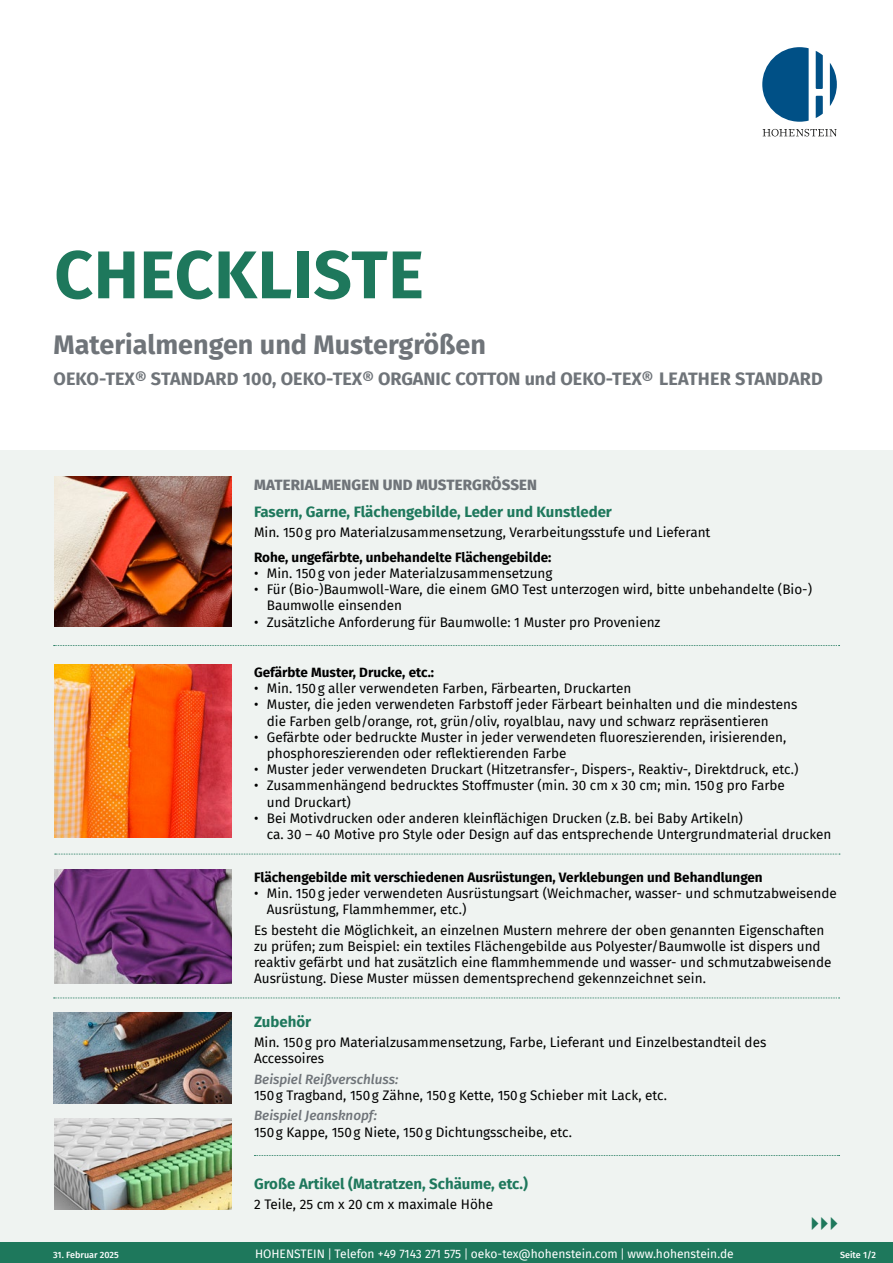
<style>
.page{position:relative;width:893px;height:1263px;background:#fff}
.page>*{position:absolute;margin:0;border:0;box-sizing:border-box;transform-origin:0 0}
.t1{font:700 67.5px "Fira Sans";letter-spacing:.01em;color:#1e785c}
.t2{font:700 27px "Fira Sans";color:#6f7479}
.t3{font:700 18px "Fira Sans";color:#6f7479}
.t4{font:700 15px "Fira Sans";color:#1e785c}
.t5{font:800 15px "Fira Sans";letter-spacing:.01em;color:#6f7479}
.t6{font:13.5px/16.2px "Fira Sans";color:#000}
.t7{font:700 13.5px "Fira Sans";color:#000}
.t8{font:italic 500 13.5px "Fira Sans";color:#6f7479}
.t9{font:12px "Fira Sans";color:#fff}
.t10{font:500 9px "Fira Sans";color:#fff}
.s1{font-family:"Questa Slab"}
</style>
<div class="page">
<div style="left:0;top:451px;width:893px;height:797px;background:#eff3f1"></div>
<div style="left:0;top:1242px;width:893px;height:21px;background:#1e785c"></div>
<svg style="left:762px;top:47px;width:47px;height:75px"></svg>
<svg style="left:830px;top:63px;width:7px;height:43px"></svg>
<svg style="left:816px;top:51px;width:7px;height:38px"></svg>
<svg style="left:816px;top:96px;width:7px;height:22px"></svg>
<svg style="left:763px;top:129px;width:74px;height:7px"></svg>
<img style="left:53px;top:1012px;width:178px;height:91px">
<img style="left:54px;top:1118px;width:178px;height:91px">
<svg style="left:54px;top:997px;width:786px;height:1px"></svg>
<img style="left:54px;top:476px;width:177px;height:151px">
<img style="left:54px;top:664px;width:177px;height:174px">
<img style="left:54px;top:869px;width:177px;height:114px">
<svg style="left:55px;top:854px;width:785px;height:1px"></svg>
<svg style="left:54px;top:645px;width:786px;height:1px"></svg>
<svg style="left:254px;top:1155px;width:586px;height:1px"></svg>
<h1 class="t1" style="left:54px;top:218px;width:371px">CHECKLISTE</h1>
<h2 class="t2" style="left:54px;top:322px;width:434px">Materialmengen und Mustergrößen</h2>
<h3 class="t3" style="left:54px;top:364px;width:771px">OEKO-TEX® STANDARD 100, OEKO-TEX® ORGANIC COTTON und OEKO-TEX® LEATHER STANDARD</h3>
<p class="t5" style="left:254px;top:472px;width:284px">MATERIALMENGEN UND MUSTERGRÖSSEN</p>
<p class="t4" style="left:254px;top:499px;width:359px">Fasern, Garne, Flächengebilde, Leder und Kunstleder</p>
<p class="t6" style="left:254px;top:524px;width:458px">Min. 150g pro Materialzusammensetzung, Verarbeitungsstufe und Lieferant</p>
<p class="t7" style="left:254px;top:546px;width:299px">Rohe, ungefärbte, unbehandelte Flächengebilde:</p>
<p class="t6" style="left:254px;top:565px;width:300px">• Min. 150g von jeder Materialzusammensetzung</p>
<p class="t6" style="left:267px;top:581px;width:547px;text-indent:-13px">• Für (Bio-)Baumwoll-Ware, die einem GMO Test unterzogen wird, bitte unbehandelte (Bio-)<br>Baumwolle einsenden</p>
<p class="t6" style="left:254px;top:613px;width:408px">• Zusätzliche Anforderung für Baumwolle: 1 Muster pro Provenienz</p>
<p class="t7" style="left:254px;top:661px;width:182px">Gefärbte Muster, Drucke, etc.:</p>
<p class="t6" style="left:254px;top:680px;width:379px">• Min. 150g aller verwendeten Farben, Färbearten, Druckarten</p>
<p class="t6" style="left:267px;top:696px;width:532px;text-indent:-13px">• Muster, die jeden verwendeten Farbstoff jeder Färbeart beinhalten und die mindestens die Farben gelb/orange, rot, grün/oliv, royalblau, navy und schwarz repräsentieren</p>
<p class="t6" style="left:267px;top:729px;width:521px;text-indent:-13px">• Gefärbte oder bedruckte Muster in jeder verwendeten fluoreszierenden, irisierenden, phosphoreszierenden oder reflektierenden Farbe</p>
<p class="t6" style="left:254px;top:761px;width:546px">• Muster jeder verwendeten Druckart (Hitzetransfer-, Dispers-, Reaktiv-, Direktdruck, etc.)</p>
<p class="t6" style="left:267px;top:777px;width:520px;text-indent:-13px">• Zusammenhängend bedrucktes Stoffmuster (min. 30 cm x 30 cm; min. 150g pro Farbe und Druckart)</p>
<p class="t6" style="left:267px;top:810px;width:566px;text-indent:-13px">• Bei Motivdrucken oder anderen kleinflächigen Drucken (z.B. bei Baby Artikeln)<br>ca. 30 – 40 Motive pro Style oder Design auf das entsprechende Untergrundmaterial drucken</p>
<p class="t7" style="left:254px;top:865px;width:510px">Flächengebilde mit verschiedenen Ausrüstungen, Verklebungen und Behandlungen</p>
<p class="t6" style="left:267px;top:885px;width:572px;text-indent:-13px">• Min. 150g jeder verwendeten Ausrüstungsart (Weichmacher, wasser- und schmutzabweisende<br>Ausrüstung, Flammhemmer, etc.)</p>
<p class="t6" style="left:254px;top:921px;width:579px">Es besteht die Möglichkeit, an einzelnen Mustern mehrere der oben genannten Eigenschaften zu prüfen; zum Beispiel: ein textiles Flächengebilde aus Polyester/Baumwolle ist dispers und reaktiv gefärbt und hat zusätzlich eine flammhemmende und wasser- und schmutzabweisende Ausrüstung. Diese Muster müssen dementsprechend gekennzeichnet sein.</p>
<p class="t4" style="left:254px;top:1009px;width:59px">Zubehör</p>
<p class="t6" style="left:254px;top:1034px;width:514px">Min. 150g pro Materialzusammensetzung, Farbe, Lieferant und Einzelbestandteil des<br>Accessoires</p>
<p class="t8" style="left:254px;top:1068px;width:146px">Beispiel Reißverschluss:</p>
<p class="t6" style="left:254px;top:1087px;width:414px">150g Tragband, 150g Zähne, 150g Kette, 150g Schieber mit Lack, etc.</p>
<p class="t8" style="left:254px;top:1105px;width:124px">Beispiel Jeansknopf:</p>
<p class="t6" style="left:254px;top:1123px;width:320px">150g Kappe, 150g Niete, 150g Dichtungsscheibe, etc.</p>
<p class="t4" style="left:254px;top:1171px;width:275px">Große Artikel (Matratzen, Schäume, etc.)</p>
<p class="t6" style="left:254px;top:1196px;width:241px">2 Teile, 25 cm x 20 cm x maximale Höhe</p>
<p class="t10" style="left:53px;top:1248px;width:67px">31. Februar 2025</p>
<p class="t9" style="left:255px;top:1245px;width:480px">HOHENSTEIN <span class="s1">|</span> Telefon +49 7143 271 575 <span class="s1">|</span> oeko-tex@hohenstein.com <span class="s1">|</span> www.hohenstein.de</p>
<p class="t10" style="left:840px;top:1248px;width:37px">Seite 1/2</p>
</div>
